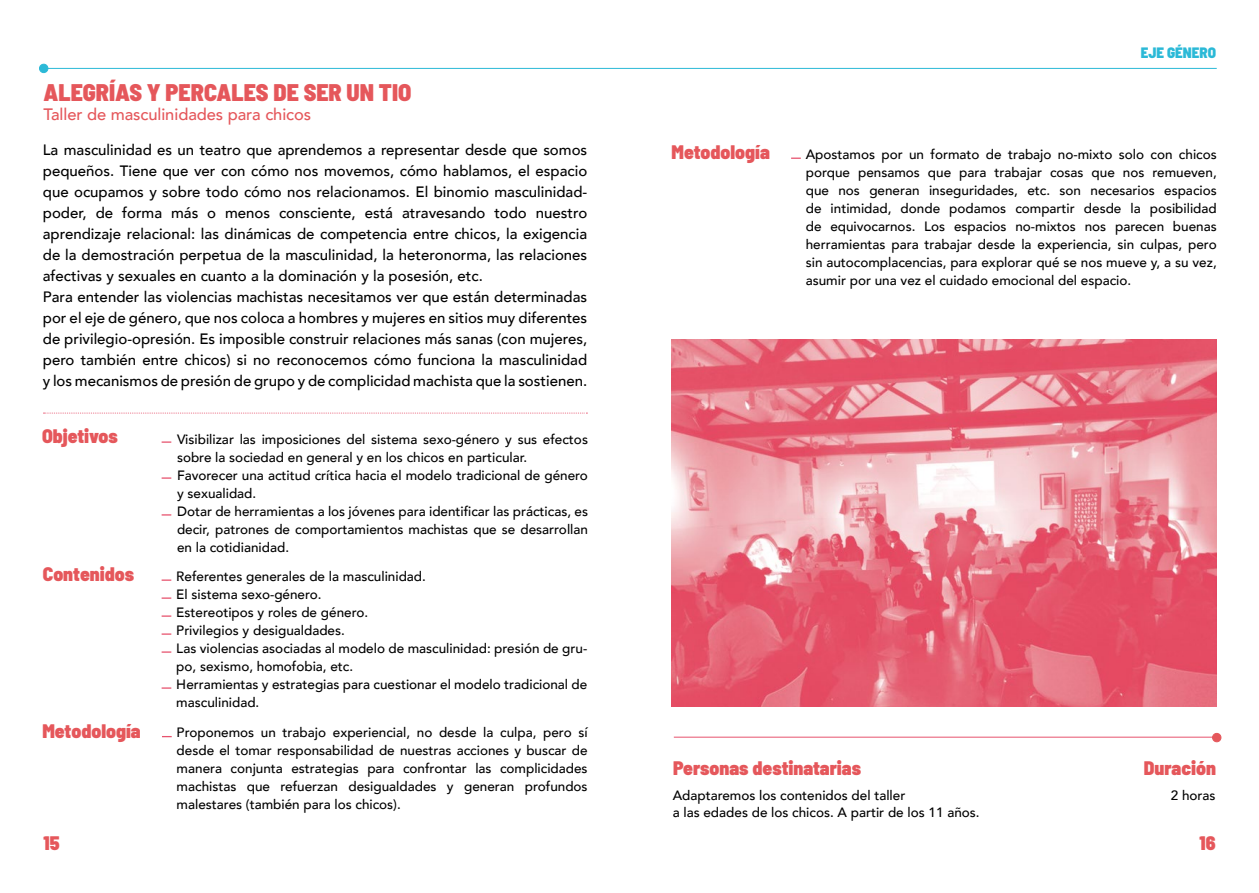
<style>
.page{position:relative;width:1259px;height:893px;background:#fff}
.page>*{position:absolute;margin:0;border:0;box-sizing:border-box;transform-origin:0 0}
.t1{font:900 semi-condensed 24px "Barlow";color:#e5575b}
.t2{font:900 semi-condensed 19.5px "Barlow";color:#e5575b}
.t3{font:500 16.5px "Avenir";letter-spacing:-.005em;color:#e5575b}
.t4{font:500 15px/21px "Avenir";color:#000}
.t5{font:900 semi-condensed 15px "Barlow";color:#2bb9d7}
.t6{font:500 13.5px/18px "Avenir";color:#000}
</style>
<div class="page">
<svg style="left:162px;top:441px;width:9px;height:2px"></svg>
<svg style="left:162px;top:514px;width:9px;height:2px"></svg>
<svg style="left:162px;top:579px;width:9px;height:2px"></svg>
<svg style="left:43px;top:413px;width:544px;height:1px"></svg>
<svg style="left:162px;top:597px;width:9px;height:2px"></svg>
<svg style="left:162px;top:615px;width:9px;height:2px"></svg>
<svg style="left:162px;top:477px;width:9px;height:2px"></svg>
<svg style="left:162px;top:633px;width:9px;height:2px"></svg>
<svg style="left:162px;top:651px;width:9px;height:2px"></svg>
<svg style="left:162px;top:687px;width:9px;height:2px"></svg>
<hr style="left:674px;top:737px;width:542px;height:1px;background:#e7536e">
<div style="left:1212px;top:733px;width:9px;height:9px;background:#e5575b;border-radius:50%"></div>
<div style="left:1212px;top:733px;width:9px;height:9px;border:1px solid #e5575b;border-radius:50%"></div>
<hr style="left:42px;top:68px;width:1174px;height:1px;background:#2bb9d7">
<div style="left:39px;top:64px;width:9px;height:9px;background:#2bb9d7;border-radius:50%"></div>
<div style="left:39px;top:64px;width:9px;height:9px;border:1px solid #2bb9d7;border-radius:50%"></div>
<img style="left:671px;top:339px;width:545px;height:368px">
<h1 class="t1" style="left:44px;top:77px;width:369px">ALEGRÍAS Y PERCALES DE SER UN TIO</h1>
<p class="t3" style="left:44px;top:100px;width:269px">Taller de masculinidades para chicos</p>
<p class="t4" style="left:43px;top:138px;width:546px">La masculinidad es un teatro que aprendemos a representar desde que somos pequeños. Tiene que ver con cómo nos movemos, cómo hablamos, el espacio que ocupamos y sobre todo cómo nos relacionamos. El binomio masculinidad&shy;poder, de forma más o menos consciente, está atravesando todo nuestro aprendizaje relacional: las dinámicas de competencia entre chicos, la exigencia de la demostración perpetua de la masculinidad, la heteronorma, las relaciones afectivas y sexuales en cuanto a la dominación y la posesión, etc.<br>Para entender las violencias machistas necesitamos ver que están determinadas por el eje de género, que nos coloca a hombres y mujeres en sitios muy diferentes de privilegio-opresión. Es imposible construir relaciones más sanas (con mujeres, pero también entre chicos) si no reconocemos cómo funciona la masculinidad y los mecanismos de presión de grupo y de complicidad machista que la sostienen.</p>
<h2 class="t2" style="left:42px;top:424px;width:77px">Objetivos</h2>
<p class="t6" style="left:177px;top:429px;width:412px">Visibilizar las imposiciones del sistema sexo-género y sus efectos sobre la sociedad en general y en los chicos en particular.<br>Favorecer una actitud crítica hacia el modelo tradicional de género y sexualidad.<br>Dotar de herramientas a los jóvenes para identificar las prácticas, es decir, patrones de comportamientos machistas que se desarrollan en la cotidianidad.</p>
<h2 class="t2" style="left:43px;top:562px;width:93px">Contenidos</h2>
<p class="t6" style="left:176px;top:566px;width:412px">Referentes generales de la masculinidad.<br>El sistema sexo-género.<br>Estereotipos y roles de género.<br>Privilegios y desigualdades.<br>Las violencias asociadas al modelo de masculinidad: presión de gru&shy;po, sexismo, homofobia, etc.<br>Herramientas y estrategias para cuestionar el modelo tradicional de masculinidad.</p>
<h2 class="t2" style="left:42px;top:718px;width:100px">Metodología</h2>
<p class="t6" style="left:177px;top:723px;width:412px;text-align:justify">Proponemos un trabajo experiencial, no desde la culpa, pero sí desde el tomar responsabilidad de nuestras acciones y buscar de manera conjunta estrategias para confrontar las complicidades machistas que refuerzan desigualdades y generan profundos malestares (también para los chicos).</p>
<h2 class="t2" style="left:44px;top:831px;width:18px">15</h2>
<h2 class="t2" style="left:671px;top:140px;width:100px">Metodología</h2>
<p class="t5" style="left:1141px;top:43px;width:77px">EJE GÉNERO</p>
<p class="t6" style="left:806px;top:144px;width:412px;text-align:justify">Apostamos por un formato de trabajo no-mixto solo con chicos porque pensamos que para trabajar cosas que nos remueven, que nos generan inseguridades, etc. son necesarios espacios de intimidad, donde podamos compartir desde la posibilidad de equivocarnos. Los espacios no-mixtos nos parecen buenas herramientas para trabajar desde la experiencia, sin culpas, pero sin autocomplacencias, para explorar qué se nos mueve y, a su vez, asumir por una vez el cuidado emocional del espacio.</p>
<h2 class="t2" style="left:673px;top:755px;width:189px">Personas destinatarias</h2>
<h2 class="t2" style="left:1143px;top:756px;width:74px">Duración</h2>
<p class="t6" style="left:672px;top:786px;width:308px;line-height:16.5px">Adaptaremos los contenidos del taller<br>a las edades de los chicos. A partir de los 11 años.</p>
<p class="t6" style="left:1170px;top:786px;width:46px">2 horas</p>
<h2 class="t2" style="left:1199px;top:830px;width:18px">16</h2>
</div>
